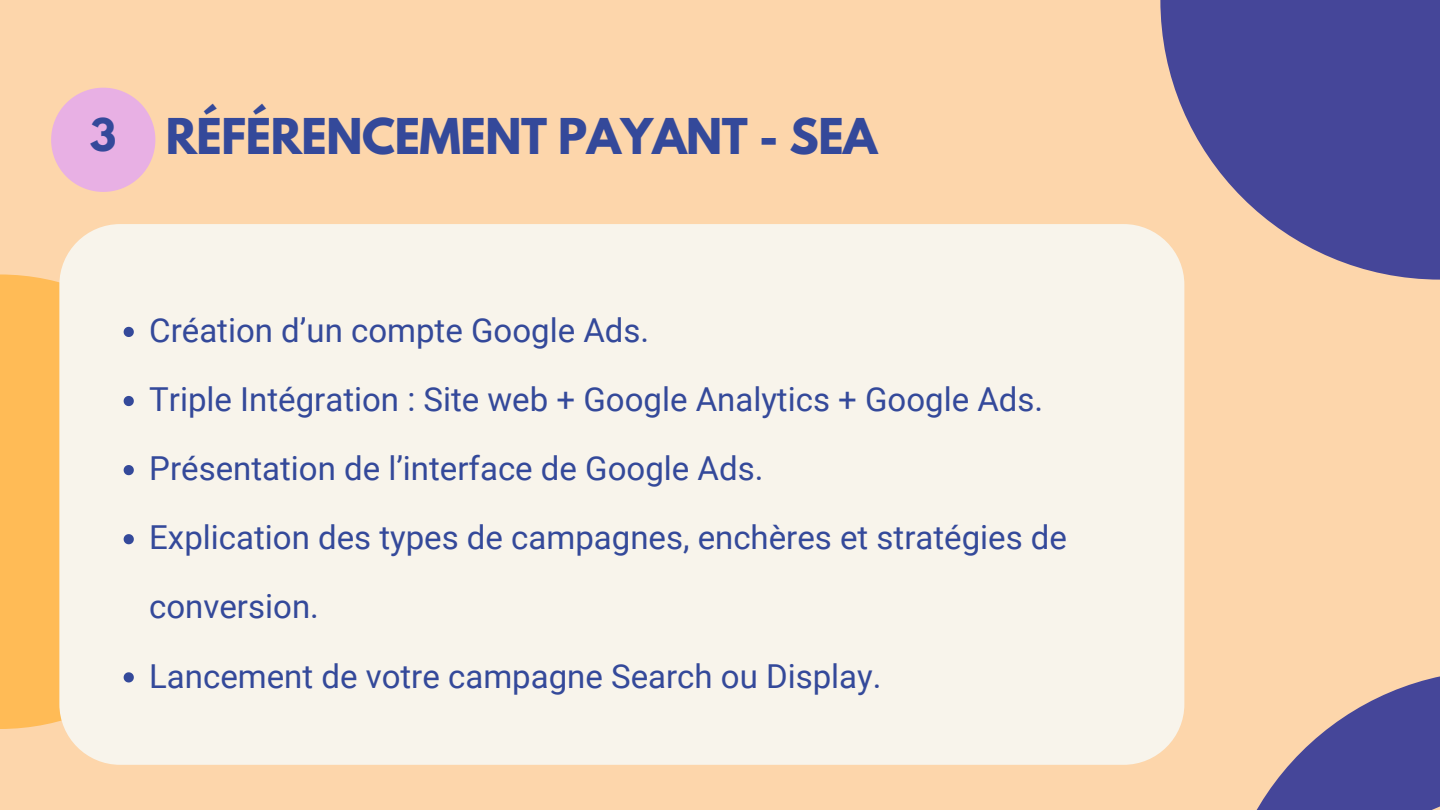
<style>
.page{position:relative;width:1440px;height:810px;background:#fdd6ab}
.page>*{position:absolute;margin:0;border:0;box-sizing:border-box;transform-origin:0 0}
.t1{font:700 43.7px "League Spartan";letter-spacing:-.01em;color:#34499a}
.t2{font:700 40px "League Spartan";color:#34499a}
.t3{font:33px/69.1px "Roboto";color:#34499a}
</style>
<div class="page">
<div style="left:0;top:274px;width:61px;height:455px;background:#ffbb56"></div>
<svg style="left:1160px;top:0;width:280px;height:280px;fill:#454699"></svg>
<svg style="left:1256px;top:676px;width:184px;height:134px"></svg>
<div style="left:59px;top:224px;width:1125px;height:541px;background:#f8f4eb;border-radius:61px"></div>
<svg style="left:124px;top:327px;width:10px;height:10px"></svg>
<svg style="left:124px;top:396px;width:10px;height:10px"></svg>
<svg style="left:124px;top:465px;width:10px;height:10px"></svg>
<svg style="left:124px;top:534px;width:10px;height:10px"></svg>
<svg style="left:124px;top:672px;width:10px;height:10px"></svg>
<svg style="left:51px;top:88px;width:104px;height:104px"></svg>
<p class="t2" style="left:90px;top:115px;width:28px">3</p>
<p class="t1" style="left:166px;top:114px;width:713px">RÉFÉRENCEMENT PAYANT - SEA</p>
<p class="t3" style="left:149px;top:296px;width:501px">Création d’un compte Google Ads.</p>
<p class="t3" style="left:149px;top:365px;width:896px">Triple Intégration : Site web + Google Analytics + Google Ads.</p>
<p class="t3" style="left:149px;top:434px;width:616px">Présentation de l’interface de Google Ads.</p>
<p class="t3" style="left:149px;top:504px;width:919px">Explication des types de campagnes, enchères et stratégies de conversion.</p>
<p class="t3" style="left:149px;top:642px;width:734px">Lancement de votre campagne Search ou Display.</p>
</div>
